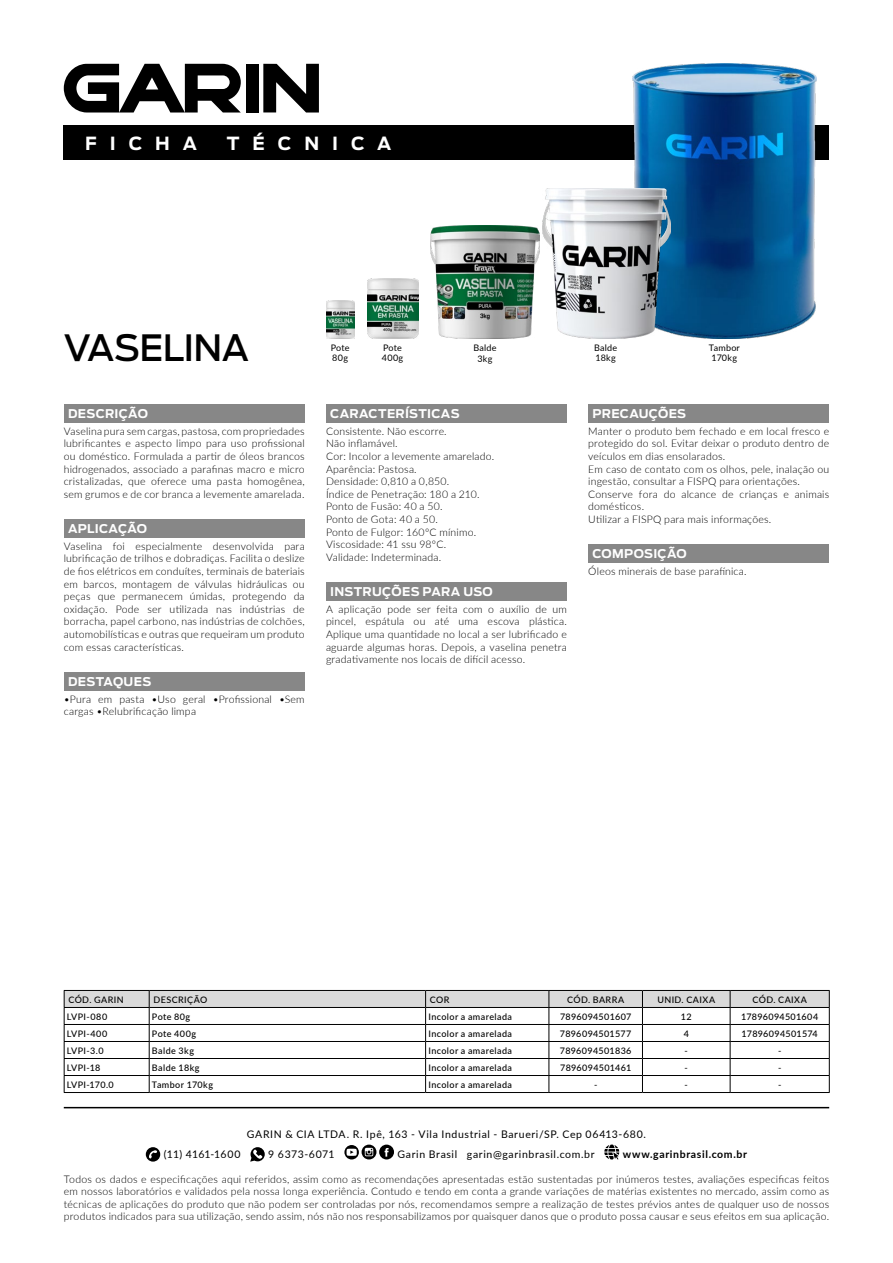
<style>
.page{position:relative;width:893px;height:1263px;background:#fff}
.page>*{position:absolute;margin:0;border:0;box-sizing:border-box;transform-origin:0 0}
.t1{font:500 36px "Antenna";letter-spacing:-.02em;color:#000}
.t2{font:700 18px "Antenna";letter-spacing:.72em;color:#fff}
.t3{font:700 12px "Antenna";letter-spacing:.025em;color:#fff}
.t4{font:300 10.5px/12.6px "Lato";letter-spacing:.02em;color:#000;text-align:justify}
.t5{font:10.5px "Lato";letter-spacing:.06em;color:#000}
.t6{font:700 10.5px "Lato";letter-spacing:.06em;color:#000}
.t7{font:10.5px "Lato";letter-spacing:.03em;color:#000}
.t8{font:10.5px "Lato";letter-spacing:.04em;color:#000}
.t9{font:500 9px "Lato";letter-spacing:.045em;color:#000}
.t10{font:9px/10.8px "Lato";letter-spacing:.025em;color:#000}
.t11{font:500 9px "Lato";letter-spacing:.025em;color:#000}
</style>
<div class="page">
<svg style="left:146px;top:1147px;width:14px;height:14px"></svg>
<svg style="left:250px;top:1147px;width:15px;height:14px"></svg>
<svg style="left:344px;top:1144px;width:50px;height:15px"></svg>
<svg style="left:604px;top:1144px;width:15px;height:15px"></svg>
<div style="left:64px;top:125px;width:765px;height:35px;background:#000"></div>
<hr style="left:64px;top:1107px;width:765px;height:1px;background:#000">
<svg style="left:263px;top:64px;width:56px;height:49px"></svg>
<div style="left:246px;top:64px;width:12px;height:49px;background:#000"></div>
<svg style="left:64px;top:64px;width:177px;height:49px"></svg>
<div style="left:64px;top:404px;width:241px;height:18px;background:#878787"></div>
<div style="left:64px;top:519px;width:241px;height:18px;background:#878787"></div>
<div style="left:326px;top:404px;width:241px;height:18px;background:#878787"></div>
<div style="left:326px;top:582px;width:241px;height:18px;background:#878787"></div>
<div style="left:588px;top:404px;width:241px;height:18px;background:#878787"></div>
<div style="left:588px;top:544px;width:241px;height:18px;background:#878787"></div>
<div style="left:64px;top:672px;width:241px;height:18px;background:#878787"></div>
<svg style="left:64px;top:990px;width:766px;height:102px"></svg>
<hr style="left:64px;top:1092px;width:85px;height:1px;background:#000">
<hr style="left:149px;top:1092px;width:277px;height:1px;background:#000">
<hr style="left:426px;top:1092px;width:123px;height:1px;background:#000">
<hr style="left:549px;top:1092px;width:93px;height:1px;background:#000">
<hr style="left:642px;top:1092px;width:88px;height:1px;background:#000">
<hr style="left:730px;top:1092px;width:100px;height:1px;background:#000">
<img style="left:431px;top:225px;width:108px;height:113px">
<img style="left:367px;top:279px;width:51px;height:59px">
<img style="left:326px;top:300px;width:28px;height:38px">
<img style="left:632px;top:64px;width:184px;height:274px">
<img style="left:543px;top:189px;width:128px;height:149px">
<h2 class="t2" style="left:85px;top:133px;width:114px">FICHA</h2>
<h2 class="t2" style="left:227px;top:133px;width:166px">TÉCNICA</h2>
<h1 class="t1" style="left:64px;top:327px;width:187px">VASELINA</h1>
<p class="t3" style="left:68px;top:406px;width:81px">DESCRIÇÃO</p>
<p class="t4" style="left:64px;top:424px;width:242px">Vaselina pura sem cargas, pastosa, com propriedades lubrificantes e aspecto limpo para uso profissional ou doméstico. Formulada a partir de óleos brancos hidrogenados, associado a parafinas macro e micro cristalizadas, que oferece uma pasta homogênea, sem grumos e de cor branca a levemente amarelada.</p>
<p class="t3" style="left:68px;top:521px;width:81px">APLICAÇÃO</p>
<p class="t4" style="left:64px;top:539px;width:242px">Vaselina foi especialmente desenvolvida para lubrificação de trilhos e dobradiças. Facilita o deslize de fios elétricos em conduítes, terminais de bateriais em barcos, montagem de válvulas hidráulicas ou peças que permanecem úmidas, protegendo da oxidação. Pode ser utilizada nas indústrias de borracha, papel carbono, nas indústrias de colchões, automobilísticas e outras que requeiram um produto com essas características.</p>
<p class="t3" style="left:68px;top:674px;width:85px">DESTAQUES</p>
<p class="t4" style="left:64px;top:692px;width:242px">•Pura em pasta •Uso geral •Profissional •Sem cargas •Relubrificação limpa</p>
<p class="t10" style="left:331px;top:342px;width:20px">Pote<br>80g</p>
<p class="t10" style="left:709px;top:342px;width:33px;text-align:center">Tambor<br>170kg</p>
<p class="t10" style="left:594px;top:342px;width:25px">Balde<br>18kg</p>
<p class="t10" style="left:473px;top:342px;width:25px;text-align:center">Balde<br>3kg</p>
<p class="t10" style="left:382px;top:342px;width:23px">Pote<br>400g</p>
<p class="t3" style="left:330px;top:406px;width:131px">CARACTERÍSTICAS</p>
<p class="t4" style="left:326px;top:424px;width:170px;text-align:left">Consistente. Não escorre.<br>Não inflamável.<br>Cor: Incolor a levemente amarelado.<br>Aparência: Pastosa.<br>Densidade: 0,810 a 0,850.<br>Índice de Penetração: 180 a 210.<br>Ponto de Fusão: 40 a 50.<br>Ponto de Gota: 40 a 50.<br>Ponto de Fulgor: 160ºC mínimo.<br>Viscosidade: 41 ssu 98ºC.<br>Validade: Indeterminada.</p>
<p class="t3" style="left:330px;top:584px;width:164px">INSTRUÇÕES PARA USO</p>
<p class="t4" style="left:326px;top:602px;width:242px">A aplicação pode ser feita com o auxílio de um pincel, espátula ou até uma escova plástica.<br>Aplique uma quantidade no local a ser lubrificado e aguarde algumas horas. Depois, a vaselina penetra gradativamente nos locais de difícil acesso.</p>
<p class="t3" style="left:592px;top:406px;width:95px">PRECAUÇÕES</p>
<p class="t4" style="left:588px;top:424px;width:242px;text-align:left">Manter o produto bem fechado e em local fresco e protegido do sol. Evitar deixar o produto dentro de veículos em dias ensolarados.<br>Em caso de contato com os olhos, pele, inalação ou ingestão, consultar a FISPQ para orientações.<br>Conserve fora do alcance de crianças e animais domésticos.<br>Utilizar a FISPQ para mais informações.</p>
<p class="t3" style="left:592px;top:547px;width:96px">COMPOSIÇÃO</p>
<p class="t4" style="left:588px;top:565px;width:160px">Óleos minerais de base parafínica.</p>
<p class="t9" style="left:68px;top:993px;width:57px">CÓD. GARIN</p>
<p class="t9" style="left:153px;top:993px;width:55px">DESCRIÇÃO</p>
<p class="t9" style="left:430px;top:993px;width:21px">COR</p>
<p class="t9" style="left:567px;top:993px;width:59px">CÓD. BARRA</p>
<p class="t9" style="left:657px;top:993px;width:59px">UNID. CAIXA</p>
<p class="t9" style="left:752px;top:993px;width:56px">CÓD. CAIXA</p>
<p class="t9" style="left:67px;top:1010px;width:42px">LVPI-080</p>
<p class="t9" style="left:152px;top:1010px;width:40px">Pote 80g</p>
<p class="t9" style="left:428px;top:1010px;width:85px">Incolor a amarelada</p>
<p class="t9" style="left:560px;top:1010px;width:73px">7896094501607</p>
<p class="t9" style="left:681px;top:1010px;width:12px">12</p>
<p class="t9" style="left:741px;top:1010px;width:79px">17896094501604</p>
<p class="t9" style="left:67px;top:1027px;width:42px">LVPI-400</p>
<p class="t9" style="left:152px;top:1027px;width:46px">Pote 400g</p>
<p class="t9" style="left:428px;top:1027px;width:85px">Incolor a amarelada</p>
<p class="t9" style="left:560px;top:1027px;width:73px">7896094501577</p>
<p class="t9" style="left:684px;top:1027px;width:7px">4</p>
<p class="t11" style="left:742px;top:1027px;width:78px">17896094501574</p>
<p class="t9" style="left:67px;top:1044px;width:38px">LVPI-3.0</p>
<p class="t9" style="left:152px;top:1044px;width:44px">Balde 3kg</p>
<p class="t9" style="left:428px;top:1044px;width:85px">Incolor a amarelada</p>
<p class="t9" style="left:560px;top:1044px;width:73px">7896094501836</p>
<p class="t9" style="left:685px;top:1044px;width:5px">-</p>
<p class="t9" style="left:778px;top:1044px;width:5px">-</p>
<p class="t9" style="left:67px;top:1061px;width:35px">LVPI-18</p>
<p class="t9" style="left:152px;top:1061px;width:49px">Balde 18kg</p>
<p class="t9" style="left:428px;top:1061px;width:85px">Incolor a amarelada</p>
<p class="t9" style="left:560px;top:1061px;width:72px">7896094501461</p>
<p class="t9" style="left:685px;top:1061px;width:5px">-</p>
<p class="t9" style="left:778px;top:1061px;width:5px">-</p>
<p class="t9" style="left:67px;top:1078px;width:48px">LVPI-170.0</p>
<p class="t9" style="left:152px;top:1078px;width:63px">Tambor 170kg</p>
<p class="t9" style="left:428px;top:1078px;width:85px">Incolor a amarelada</p>
<p class="t9" style="left:594px;top:1078px;width:5px">-</p>
<p class="t9" style="left:685px;top:1078px;width:5px">-</p>
<p class="t9" style="left:778px;top:1078px;width:5px">-</p>
<p class="t5" style="left:247px;top:1127px;width:401px">GARIN &amp; CIA LTDA. R. Ipê, 163 - Vila Industrial - Barueri/SP. Cep 06413-680.</p>
<p class="t7" style="left:164px;top:1147px;width:78px">(11) 4161-1600</p>
<p class="t8" style="left:268px;top:1147px;width:68px">9 6373-6071</p>
<p class="t5" style="left:398px;top:1147px;width:199px">Garin Brasil garin@garinbrasil.com.br</p>
<p class="t6" style="left:623px;top:1146px;width:126px">www.garinbrasil.com.br</p>
<p class="t4" style="left:64px;top:1172px;width:767px">Todos os dados e especificações aqui referidos, assim como as recomendações apresentadas estão sustentadas por inúmeros testes, avaliações especificas feitos em nossos laboratórios e validados pela nossa longa experiência. Contudo e tendo em conta a grande variações de matérias existentes no mercado, assim como as técnicas de aplicações do produto que não podem ser controladas por nós, recomendamos sempre a realização de testes prévios antes de qualquer uso de nossos produtos indicados para sua utilização, sendo assim, nós não nos responsabilizamos por quaisquer danos que o produto possa causar e seus efeitos em sua aplicação.</p>
</div>
